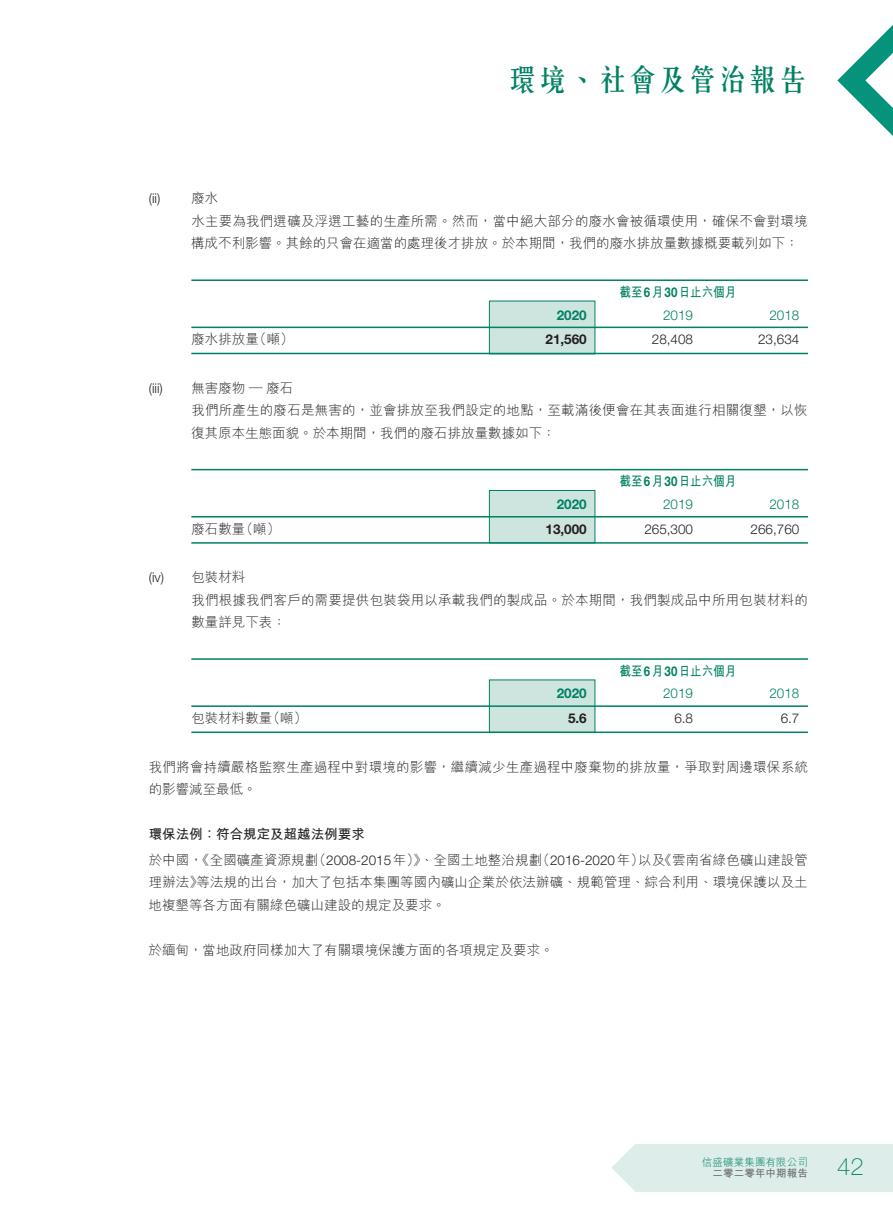
<style>
.page{position:relative;width:893px;height:1212px;background:#fff}
.page>*{position:absolute;margin:0;border:0;box-sizing:border-box;transform-origin:0 0}
.t1{font:500 30px "C Song 3 HK";color:#008164}
.t2{font:100 24px "Helvetica Neue LT Std";color:#008164}
.t3{font:300 13.5px/22.5px "M Hei HK";letter-spacing:.005em;color:#231f20}
.t4{font:300 13.5px "Helvetica Neue LT Std";color:#231f20}
.t5{font:700 13.5px "M Hei HK";color:#008164;scale:.85 1}
.t6{font:300 13.5px "Helvetica Neue LT Std";color:#008164}
.t7{font:700 13.5px "M Hei HK";color:#231f20}
.t8{font:700 13.5px "Helvetica Neue LT Std";color:#231f20}
.t9{font:700 13.5px "Helvetica Neue LT Std";color:#008164}
.t10{font:300 10.5px "M Hei HK";letter-spacing:.01em;color:#008164}
.t11{font:700 10.5px "M Hei HK";letter-spacing:.01em;color:#6c6d70}
.s1{font-family:"Helvetica Neue LT Std"}
.s2{font-family:"M Hei HK"}
</style>
<div class="page">
<div style="left:635px;top:1144px;width:258px;height:47px;background:#ddede9"></div>
<svg style="left:612px;top:1144px;width:23px;height:47px"></svg>
<svg style="left:837px;top:25px;width:56px;height:111px"></svg>
<div style="left:489px;top:679px;width:106px;height:54px;background:#cee4de"></div>
<div style="left:489px;top:490px;width:106px;height:53px;background:#cee4de;border:1px solid #008164"></div>
<div style="left:489px;top:301px;width:106px;height:53px;background:#cee4de"></div>
<hr style="left:191px;top:279px;width:617px;height:2px;background:#008164">
<hr style="left:191px;top:327px;width:617px;height:1px;background:#008164">
<hr style="left:191px;top:353px;width:617px;height:1px;background:#008164">
<hr style="left:191px;top:469px;width:617px;height:1px;background:#008164">
<hr style="left:191px;top:516px;width:617px;height:1px;background:#008164">
<hr style="left:191px;top:542px;width:617px;height:2px;background:#008164">
<hr style="left:191px;top:658px;width:617px;height:2px;background:#008164">
<hr style="left:191px;top:705px;width:617px;height:2px;background:#008164">
<hr style="left:191px;top:731px;width:617px;height:2px;background:#008164">
<h1 class="t1" style="left:508px;top:64px;width:301px">環境、社會及管治報告</h1>
<p class="t4" style="left:149px;top:190px;width:13px">)i i(</p>
<p class="t4" style="left:149px;top:380px;width:15px">( )iii</p>
<p class="t4" style="left:149px;top:569px;width:17px">i v( )</p>
<p class="t3" style="left:191px;top:187px;width:29px">廢水</p>
<p class="t3" style="left:191px;top:209px;width:618px">水主要為我們選礦及浮選工藝的生產所需。然而，當中絕大部分的廢水會被循環使用，確保不會對環境構成不利影響。其餘的只會在適當的處理後才排放。於本期間，我們的廢水排放量數據概要載列如下：</p>
<p class="t5" style="left:619px;top:282px;width:139px">截至 月<span class="s1">6 30</span>日止六個月</p>
<p class="t6" style="left:769px;top:306px;width:32px">2018</p>
<p class="t9" style="left:557px;top:306px;width:32px">2020</p>
<p class="t6" style="left:663px;top:306px;width:32px">2019</p>
<p class="t3" style="left:253px;top:328px;width:42px">（噸(</p>
<p class="t3" style="left:191px;top:328px;width:69px">廢水排放量</p>
<p class="t3" style="left:191px;top:376px;width:104px">無害廢物 — 廢石</p>
<p class="t8" style="left:545px;top:331px;width:43px">21,560</p>
<p class="t4" style="left:652px;top:331px;width:43px">28,408</p>
<p class="t4" style="left:758px;top:331px;width:43px">23,634</p>
<p class="t3" style="left:191px;top:399px;width:618px">我們所產生的廢石是無害的，並會排放至我們設定的地點，至載滿後便會在其表面進行相關復墾，以恢復其原本生態面貌。於本期間，我們的廢石排放量數據如下：</p>
<p class="t5" style="left:619px;top:472px;width:139px">截至 月<span class="s1">6 30</span>日止六個月</p>
<p class="t6" style="left:769px;top:496px;width:32px">2018</p>
<p class="t9" style="left:557px;top:496px;width:32px">2020</p>
<p class="t6" style="left:663px;top:496px;width:32px">2019</p>
<p class="t3" style="left:240px;top:517px;width:42px">（噸(</p>
<p class="t3" style="left:191px;top:517px;width:55px">廢石數量</p>
<p class="t3" style="left:191px;top:566px;width:55px">包裝材料</p>
<p class="t8" style="left:545px;top:520px;width:43px">13,000</p>
<p class="t4" style="left:644px;top:520px;width:50px">265,300</p>
<p class="t4" style="left:751px;top:520px;width:50px">266,760</p>
<p class="t3" style="left:191px;top:588px;width:618px">我們根據我們客戶的需要提供包裝袋用以承載我們的製成品。於本期間，我們製成品中所用包裝材料的數量詳見下表：</p>
<p class="t5" style="left:619px;top:661px;width:139px">截至 月<span class="s1">6 30</span>日止六個月</p>
<p class="t6" style="left:769px;top:685px;width:32px">2018</p>
<p class="t9" style="left:557px;top:685px;width:32px">2020</p>
<p class="t6" style="left:663px;top:685px;width:32px">2019</p>
<p class="t3" style="left:267px;top:706px;width:42px">（噸(</p>
<p class="t3" style="left:191px;top:706px;width:82px">包裝材料數量</p>
<p class="t3" style="left:149px;top:755px;width:661px">我們將會持續嚴格監察生產過程中對環境的影響，繼續減少生產過程中廢棄物的排放量，爭取對周邊環保系統的影響減至最低。</p>
<p class="t7" style="left:149px;top:824px;width:217px">環保法例：符合規定及超越法例要求</p>
<p class="t3" style="left:659px;top:848px;width:151px">《雲南省綠色礦山建設管</p>
<p class="t8" style="left:568px;top:710px;width:20px">5.6</p>
<p class="t4" style="left:674px;top:710px;width:20px">6.8</p>
<p class="t4" style="left:781px;top:710px;width:20px">6.7</p>
<p class="t3" style="left:313px;top:848px;width:231px">（<span class="s1">2008-2015</span>年）》、全國土地整治規劃</p>
<p class="t4" style="left:536px;top:851px;width:109px"><span class="s2">（</span>2016-2020<span class="s2">年）</span></p>
<p class="t3" style="left:196px;top:848px;width:613px;text-indent:-48px">於中國《，全國礦產資源規劃<br>等法規的出台，加大了包括本集團等國內礦山企業於依法辦礦、規範管理、綜合利用、環境保護以及土</p>
<p class="t3" style="left:638px;top:848px;width:29px">以及</p>
<p class="t3" style="left:149px;top:871px;width:298px">理辦法》<br>地複墾等各方面有關綠色礦山建設的規定及要求。</p>
<p class="t3" style="left:149px;top:938px;width:406px">於緬甸，當地政府同樣加大了有關環境保護方面的各項規定及要求。</p>
<p class="t10" style="left:702px;top:1156px;width:107px">信盛礦業集團有限公司</p>
<h2 class="t2" style="left:837px;top:1153px;width:28px">42</h2>
<p class="t11" style="left:713px;top:1165px;width:97px">二零二零年中期報告</p>
</div>
